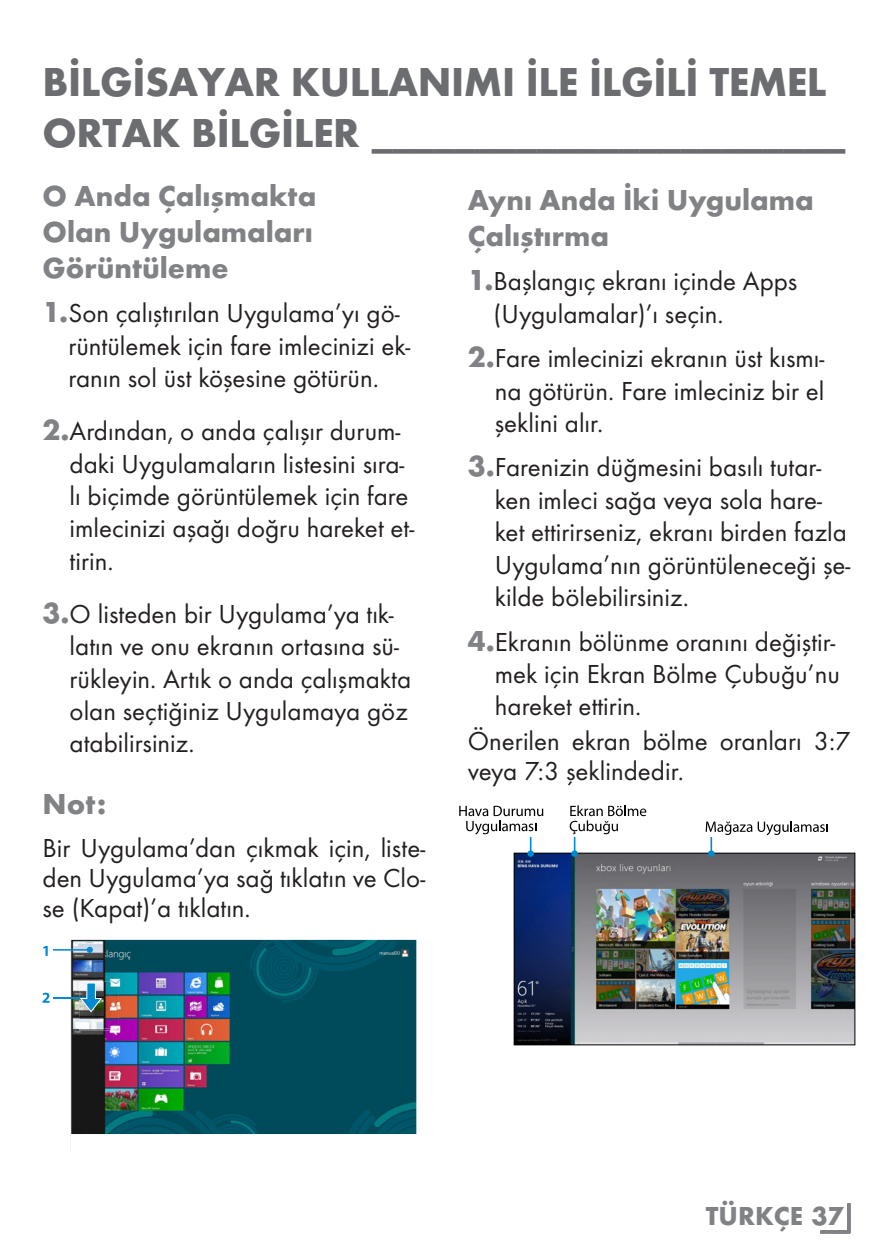
<style>
.page{position:relative;width:893px;height:1259px;background:#fff}
.page>*{position:absolute;margin:0;border:0;box-sizing:border-box;transform-origin:0 0}
.t1{font:700 42px/50.4px "Futura TOT";letter-spacing:-.01em;color:#6c6d70}
.t2{font:700 30px/36px "Futura TOT";color:#808285}
.t3{font:27px/32.4px "Futura TOT Boo";color:#231f20}
.t4{font:700 27px "Futura TOT";color:#808285}
.s1{font-family:"Futura TOT";font-weight:700;font-size:30px;color:#808285}
</style>
<div class="page">
<div style="left:819px;top:1201px;width:31px;height:32px;border:3px solid #808285"></div>
<img style="left:71px;top:940px;width:345px;height:194px">
<svg style="left:43px;top:946px;width:5px;height:10px"></svg>
<svg style="left:43px;top:992px;width:7px;height:10px"></svg>
<hr style="left:53px;top:949px;width:37px;height:1px;background:#008ad1">
<div style="left:87px;top:946px;width:6px;height:7px;background:#008ad1;border-radius:50%"></div>
<hr style="left:53px;top:997px;width:37px;height:1px;background:#008ad1">
<img style="left:79px;top:982px;width:41px;height:48px">
<img style="left:79px;top:982px;width:39px;height:46px">
<svg style="left:79px;top:982px;width:24px;height:31px"></svg>
<img style="left:516px;top:855px;width:337px;height:188px">
<div style="left:514px;top:853px;width:341px;height:192px;border:1px solid #000"></div>
<div style="left:571px;top:850px;width:7px;height:7px;background:#008ad1;border-radius:50%"></div>
<svg style="left:570px;top:805px;width:76px;height:48px"></svg>
<div style="left:527px;top:850px;width:7px;height:7px;background:#008ad1;border-radius:50%"></div>
<svg style="left:459px;top:806px;width:84px;height:47px"></svg>
<div style="left:708px;top:850px;width:6px;height:7px;background:#008ad1;border-radius:50%"></div>
<svg style="left:706px;top:821px;width:46px;height:32px"></svg>
<svg style="left:758px;top:821px;width:70px;height:14px"></svg>
<h1 class="t1" style="left:43px;top:56px;width:805px">BILGISAYAR KULLANIMI ILE ILGILI TEMEL<br>ORTAK BILGILER _______________________</h1>
<p class="t2" style="left:43px;top:177px;width:275px;text-align:justify">O Anda Çalışmakta Olan Uygulamaları Görüntüleme</p>
<p class="t3" style="left:68px;top:297px;width:343px;text-indent:-26px"><span class="s1">1.</span>Son çalıştırılan Uygulama’yı gö&shy;rüntülemek için fare imlecinizi ek&shy;ranın sol üst köşesine götürün.</p>
<p class="t3" style="left:70px;top:415px;width:346px;text-indent:-27px"><span class="s1">2.</span>Ardından, o anda çalışır durum&shy;daki Uygulamaların listesini sıra&shy;lı biçimde görüntülemek için fare imlecinizi aşağı doğru hareket et&shy;tirin.</p>
<p class="t3" style="left:70px;top:597px;width:343px;text-indent:-27px"><span class="s1">3.</span>O listeden bir Uygulama’ya tık&shy;latın ve onu ekranın ortasına sü&shy;rükleyin. Artık o anda çalışmakta olan seçtiğiniz Uygulamaya göz atabilirsiniz.</p>
<p class="t2" style="left:43px;top:785px;width:65px">Not:</p>
<p class="t3" style="left:43px;top:832px;width:384px;line-height:30px;text-align:justify">Bir Uygulama’dan çıkmak için, liste&shy;den Uygulama’ya sağ tıklatın ve Clo&shy;se (Kapat)’a tıklatın.</p>
<p class="t2" style="left:468px;top:181px;width:347px">Aynı Anda İki Uygulama<br>Çalıştırma</p>
<p class="t3" style="left:494px;top:265px;width:305px;text-indent:-26px"><span class="s1">1.</span>Başlangıç ekranı içinde Apps (Uygulamalar)’ı seçin.</p>
<p class="t3" style="left:495px;top:342px;width:331px;text-align:justify;text-indent:-27px"><span class="s1">2.</span>Fare imlecinizi ekranın üst kısmı&shy;na götürün. Fare imleciniz bir el şeklini alır.</p>
<p class="t3" style="left:495px;top:451px;width:357px;text-indent:-27px"><span class="s1">3.</span>Farenizin düğmesini basılı tutar&shy;ken imleci sağa veya sola hare&shy;ket ettirirseniz, ekranı birden fazla Uygulama’nın görüntüleneceği şe&shy;kilde bölebilirsiniz.</p>
<p class="t3" style="left:468px;top:625px;width:369px"><span class="s1">4.</span>Ekranın bölünme oranını değiştir-</p>
<p class="t3" style="left:495px;top:657px;width:347px">mek için Ekran Bölme Çubuğu’nu</p>
<p class="t3" style="left:495px;top:690px;width:148px">hareket ettirin.</p>
<p class="t3" style="left:468px;top:724px;width:384px">Önerilen ekran bölme oranları 3:7</p>
<p class="t3" style="left:468px;top:754px;width:218px">veya 7:3 şeklindedir.</p>
<p class="t4" style="left:706px;top:1199px;width:139px">TÜRKÇE 37</p>
</div>
